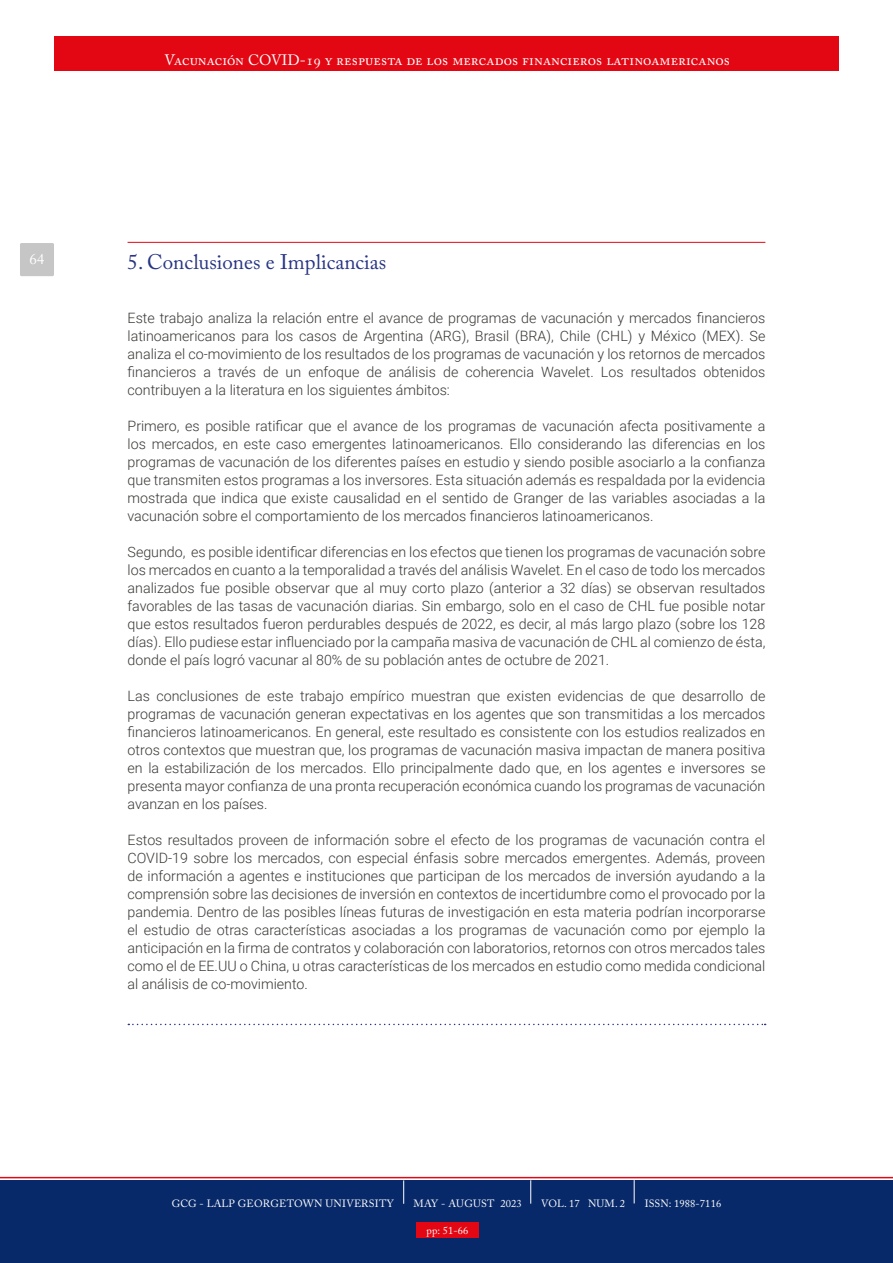
<style>
.page{position:relative;width:893px;height:1263px;background:#fff}
.page>*{position:absolute;margin:0;border:0;box-sizing:border-box;transform-origin:0 0}
.t1{font:21px "Adobe Caslon Pro";color:#283583}
.t2{font:15px "Adobe Caslon Pro";letter-spacing:.005em;color:#fff}
.t3{font:300 14.25px/18px "Roboto";color:#3a3835;text-align:justify}
.t4{font:10.5px "Adobe Caslon Pro";letter-spacing:.01em;color:#fff}
</style>
<div class="page">
<div style="left:54px;top:37px;width:785px;height:34px;background:#e30613"></div>
<div style="left:0;top:1180px;width:893px;height:83px;background:#082969"></div>
<div style="left:20px;top:243px;width:34px;height:33px;background:#c6c6c6;border-radius:2px"></div>
<hr style="left:128px;top:242px;width:637px;height:1px;background:#e30613">
<svg style="left:0;top:1177px;width:893px;height:27px"></svg>
<svg style="left:128px;top:1024px;width:638px;height:1px"></svg>
<div style="left:416px;top:1222px;width:63px;height:15px;background:#e30613"></div>
<p class="t2" style="left:29px;top:250px;width:16px">64</p>
<p class="t2" style="left:165px;top:51px;width:567px">Vacunación COVID-19 y respuesta de los mercados financieros latinoamericanos</p>
<h1 class="t1" style="left:128px;top:250px;width:260px">5. Conclusiones e Implicancias</h1>
<p class="t3" style="left:128px;top:308px;width:639px">Este trabajo analiza la relación entre el avance de programas de vacunación y mercados financieros latinoamericanos para los casos de Argentina (ARG), Brasil (BRA), Chile (CHL) y México (MEX). Se analiza el co-movimiento de los resultados de los programas de vacunación y los retornos de mercados financieros a través de un enfoque de análisis de coherencia Wavelet. Los resultados obtenidos contribuyen a la literatura en los siguientes ámbitos:</p>
<p class="t3" style="left:128px;top:416px;width:639px">Primero, es posible ratificar que el avance de los programas de vacunación afecta positivamente a los mercados, en este caso emergentes latinoamericanos. Ello considerando las diferencias en los programas de vacunación de los diferentes países en estudio y siendo posible asociarlo a la confianza que transmiten estos programas a los inversores. Esta situación además es respaldada por la evidencia mostrada que indica que existe causalidad en el sentido de Granger de las variables asociadas a la vacunación sobre el comportamiento de los mercados financieros latinoamericanos.</p>
<p class="t3" style="left:128px;top:542px;width:639px">Segundo, es posible identificar diferencias en los efectos que tienen los programas de vacunación sobre los mercados en cuanto a la temporalidad a través del análisis Wavelet. En el caso de todo los mercados analizados fue posible observar que al muy corto plazo (anterior a 32 días) se observan resultados favorables de las tasas de vacunación diarias. Sin embargo, solo en el caso de CHL fue posible notar que estos resultados fueron perdurables después de 2022, es decir, al más largo plazo (sobre los 128 días). Ello pudiese estar influenciado por la campaña masiva de vacunación de CHL al comienzo de ésta, donde el país logró vacunar al 80% de su población antes de octubre de 2021.</p>
<p class="t3" style="left:128px;top:686px;width:639px">Las conclusiones de este trabajo empírico muestran que existen evidencias de que desarrollo de programas de vacunación generan expectativas en los agentes que son transmitidas a los mercados financieros latinoamericanos. En general, este resultado es consistente con los estudios realizados en otros contextos que muestran que, los programas de vacunación masiva impactan de manera positiva en la estabilización de los mercados. Ello principalmente dado que, en los agentes e inversores se presenta mayor confianza de una pronta recuperación económica cuando los programas de vacunación avanzan en los países.</p>
<p class="t3" style="left:128px;top:830px;width:639px">Estos resultados proveen de información sobre el efecto de los programas de vacunación contra el COVID-19 sobre los mercados, con especial énfasis sobre mercados emergentes. Además, proveen de información a agentes e instituciones que participan de los mercados de inversión ayudando a la comprensión sobre las decisiones de inversión en contextos de incertidumbre como el provocado por la pandemia. Dentro de las posibles líneas futuras de investigación en esta materia podrían incorporarse el estudio de otras características asociadas a los programas de vacunación como por ejemplo la anticipación en la firma de contratos y colaboración con laboratorios, retornos con otros mercados tales como el de EE.UU o China, u otras características de los mercados en estudio como medida condicional al análisis de co-movimiento.</p>
<p class="t4" style="left:172px;top:1197px;width:224px">GCG - LALP GEORGETOWN UNIVERSITY</p>
<p class="t4" style="left:414px;top:1197px;width:110px">MAY - AUGUST 2023</p>
<p class="t4" style="left:541px;top:1197px;width:85px">VOL. 17 NUM. 2</p>
<p class="t4" style="left:645px;top:1197px;width:78px">ISSN: 1988-7116</p>
<p class="t4" style="left:426px;top:1224px;width:43px">pp: 51-66</p>
</div>
